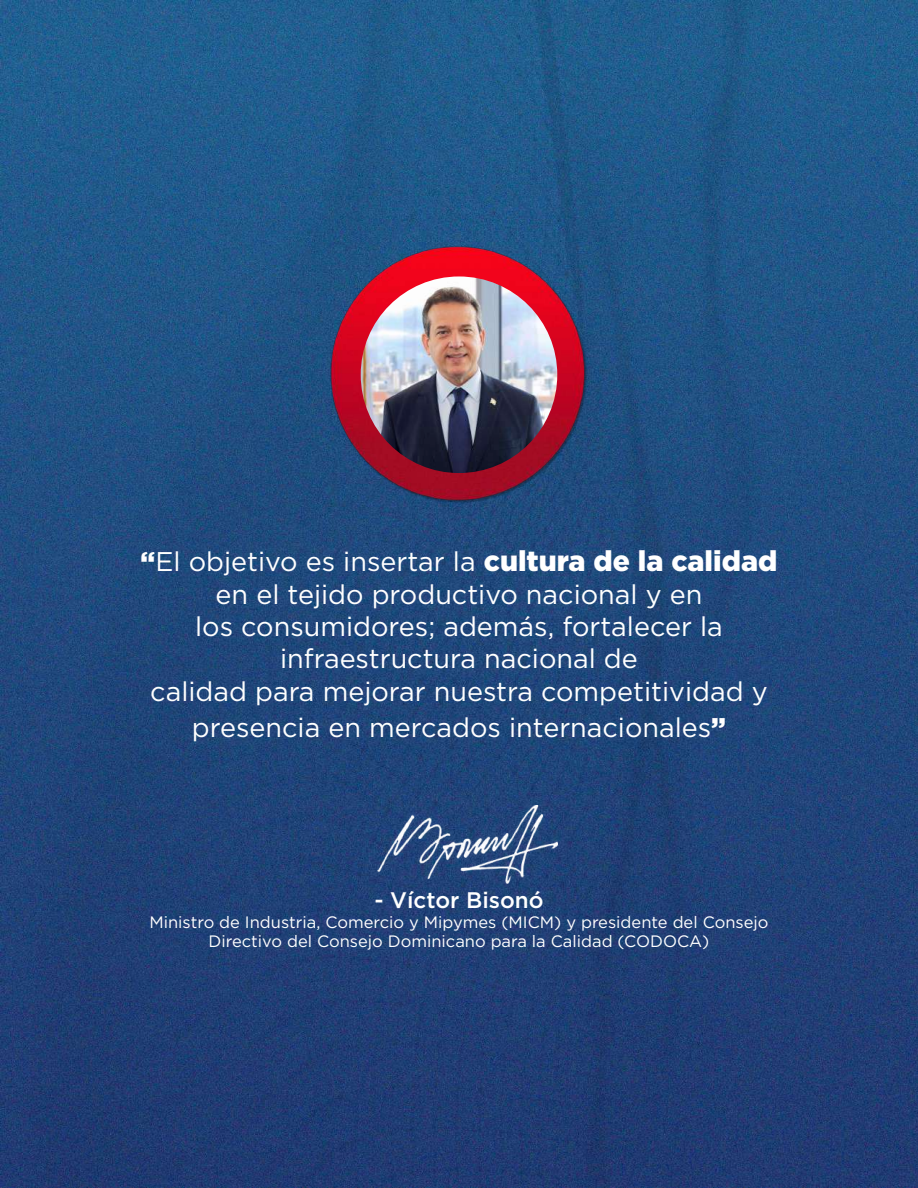
<style>
.page{position:relative;width:918px;height:1188px;background:#fff}
.page>*{position:absolute;margin:0;border:0;box-sizing:border-box;transform-origin:0 0}
.t1{font:27px/32.4px "Gotham Pro";color:#fff;text-align:center}
.t2{font:500 22.5px "Gotham Pro";color:#fff}
.t3{font:16.5px/19.8px "Gotham Pro";color:#fff;text-align:center}
.s1{font-weight:900}
.s2{font-weight:900;font-size:28.5px}
</style>
<div class="page">
<img style="left:0;top:0;width:918px;height:1188px">
<img style="left:330px;top:246px;width:258px;height:257px">
<img style="left:361px;top:276px;width:196px;height:197px;border-radius:98px">
<img style="left:378px;top:805px;width:179px;height:78px">
<p class="t1" style="left:141px;top:545px;width:638px"><span class="s1">“</span>El objetivo es insertar la <span class="s2">cultura de la calidad </span>en el tejido productivo nacional y en<br>los consumidores; además, fortalecer la infraestructura nacional de<br>calidad para mejorar nuestra competitividad y</p>
<p class="t1" style="left:192px;top:711px;width:536px">presencia en mercados internacionales<span class="s1">”</span></p>
<p class="t2" style="left:374px;top:887px;width:171px">- Víctor Bisonó</p>
<p class="t3" style="left:149px;top:912px;width:621px">Ministro de Industria, Comercio y Mipymes (MICM) y presidente del Consejo<br>Directivo del Consejo Dominicano para la Calidad (CODOCA)</p>
</div>
